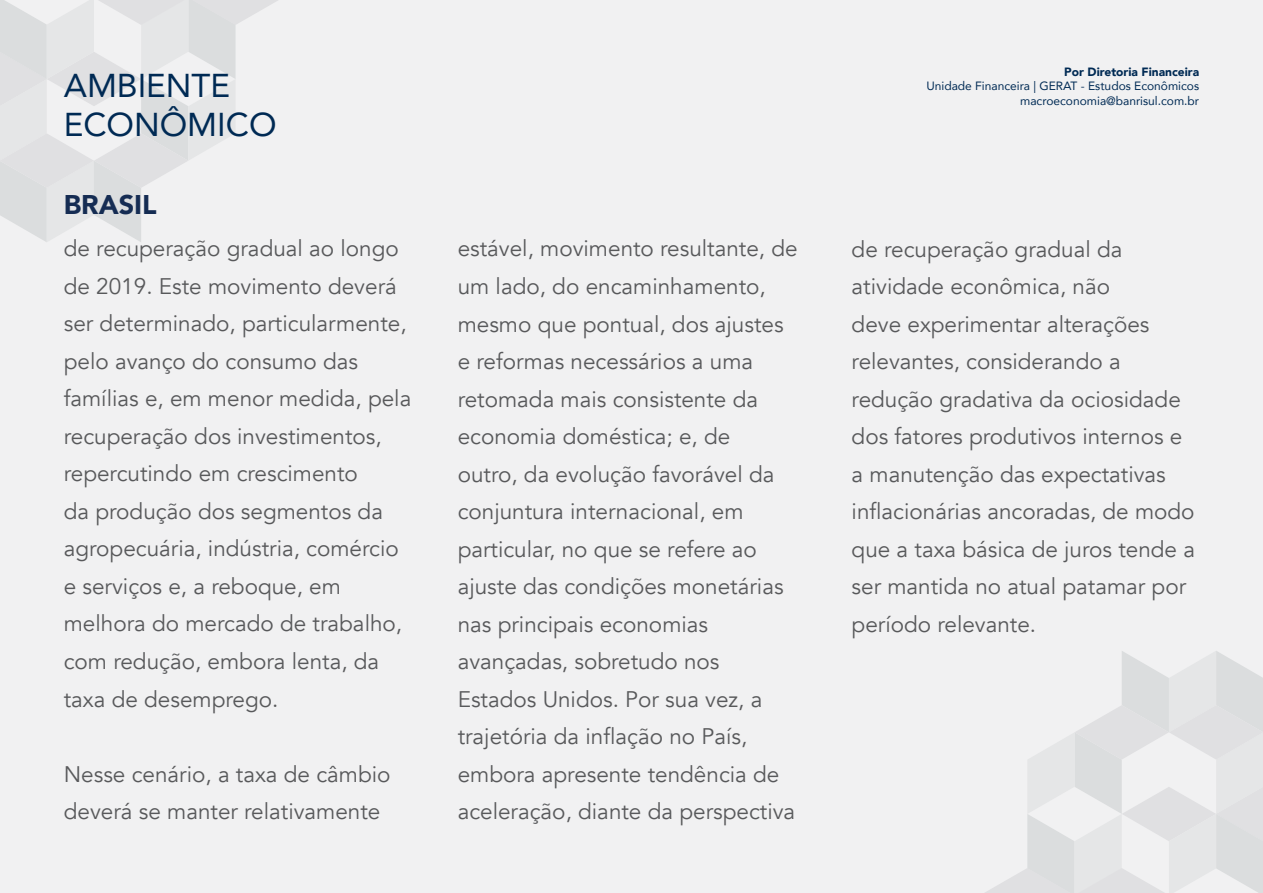
<style>
.page{position:relative;width:1263px;height:893px;background:#f1f1f2}
.page>*{position:absolute;margin:0;border:0;box-sizing:border-box;transform-origin:0 0}
.t1{font:33px/39.6px "Avenir";color:#002a54}
.t2{font:900 27px "Avenir";color:#152c53}
.t3{font:22.5px/37.5px "Avenir";color:#58595b}
.t4{font:12px/14.4px "Avenir";color:#002a54;text-align:right}
.t5{font:900 12px "Avenir";color:#002a54}
</style>
<div class="page">
<svg style="left:0;top:0;width:278px;height:242px"></svg>
<svg style="left:985px;top:651px;width:278px;height:242px"></svg>
<h1 class="t1" style="left:64px;top:65px;width:214px">AMBIENTE<br>ECONÔMICO</h1>
<p class="t2" style="left:64px;top:182px;width:94px">BRASIL</p>
<p class="t3" style="left:64px;top:230px;width:349px">de recuperação gradual ao longo de 2019. Este movimento deverá ser determinado, particularmente, pelo avanço do consumo das famílias e, em menor medida, pela recuperação dos investimentos, repercutindo em crescimento<br>da produção dos segmentos da agropecuária, indústria, comércio e serviços e, a reboque, em melhora do mercado de trabalho, com redução, embora lenta, da taxa de desemprego.</p>
<p class="t3" style="left:64px;top:755px;width:328px">Nesse cenário, a taxa de câmbio deverá se manter relativamente</p>
<p class="t5" style="left:1064px;top:61px;width:136px">Por Diretoria Financeira</p>
<p class="t4" style="left:926px;top:78px;width:274px">Unidade Financeira | GERAT - Estudos Econômicos macroeconomia@banrisul.com.br</p>
<p class="t3" style="left:458px;top:230px;width:341px">estável, movimento resultante, de um lado, do encaminhamento, mesmo que pontual, dos ajustes e reformas necessários a uma retomada mais consistente da economia doméstica; e, de<br>outro, da evolução favorável da conjuntura internacional, em particular, no que se refere ao ajuste das condições monetárias nas principais economias avançadas, sobretudo nos<br>Estados Unidos. Por sua vez, a trajetória da inflação no País, embora apresente tendência de aceleração, diante da perspectiva</p>
<p class="t3" style="left:852px;top:230px;width:345px">de recuperação gradual da atividade econômica, não<br>deve experimentar alterações relevantes, considerando a redução gradativa da ociosidade dos fatores produtivos internos e a manutenção das expectativas inflacionárias ancoradas, de modo que a taxa básica de juros tende a ser mantida no atual patamar por período relevante.</p>
</div>
